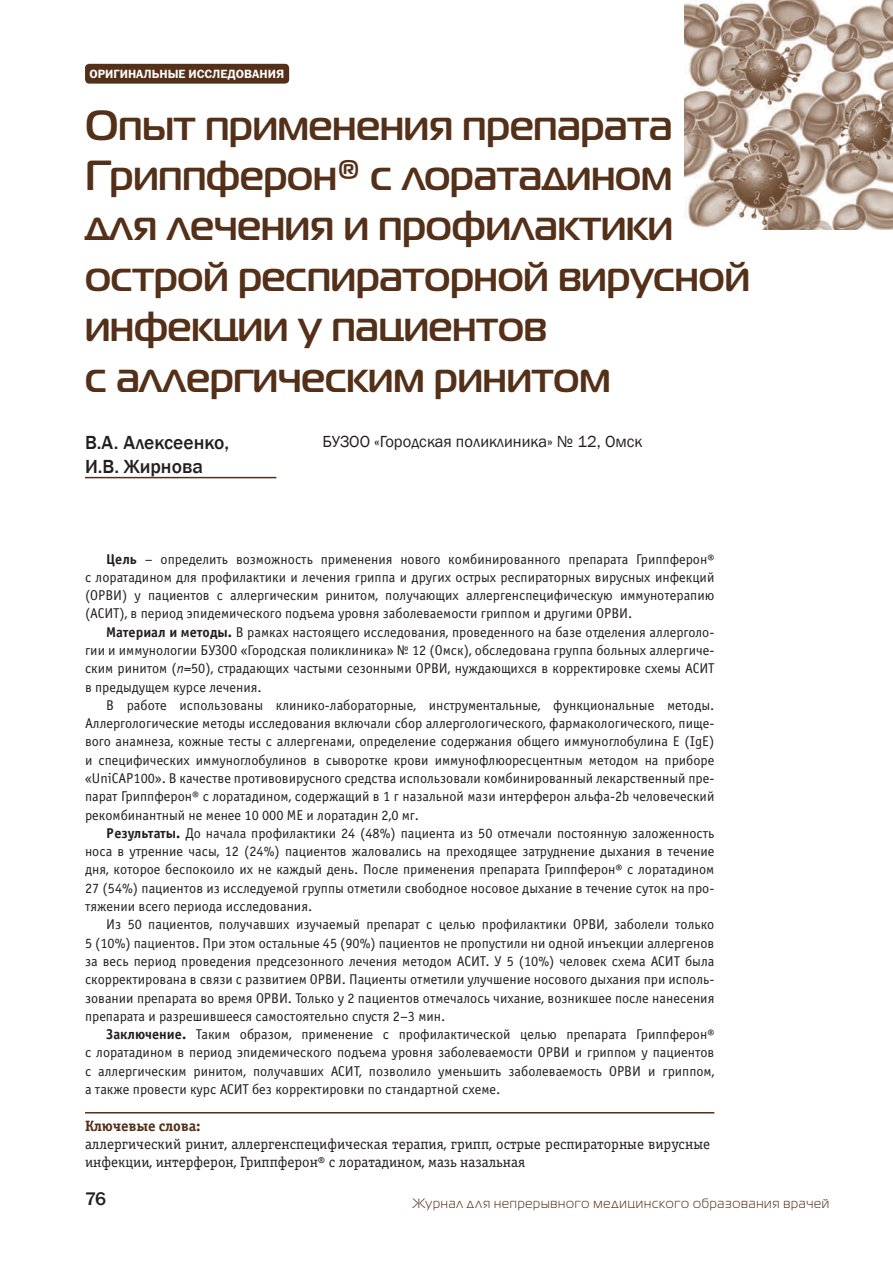
<style>
.page{position:relative;width:893px;height:1276px;background:#fff}
.page>*{position:absolute;margin:0;border:0;box-sizing:border-box;transform-origin:0 0}
.t1{font:700 42px/50.4px "Magistral C";color:#543019}
.t2{font:500 19.5px "Franklin Gothic";color:#231f20}
.t3{font:500 18.75px "Franklin Gothic";color:#231f20}
.t4{font:16.5px "Franklin Gothic";color:#231f20}
.t5{font:15px/18.3px "Officina Serif C";color:#231f20}
.t6{font:15px "Officina Serif Bold C";letter-spacing:-.01em;color:#543019}
.t7{font:14.25px/18.3px "Officina Sans C";color:#231f20;text-align:justify}
.t8{font:13.5px "Magistral C";letter-spacing:.065em;color:#543019}
.t9{font:12px "Franklin Gothic Demi C";color:#fff}
.s1{font-weight:700}
.s2{font-style:italic}
</style>
<div class="page">
<div style="left:85px;top:64px;width:204px;height:20px;background:#543019;border-radius:4px"></div>
<img style="left:685px;top:0;width:208px;height:230px">
<hr style="left:85px;top:477px;width:191px;height:1px;background:#543019">
<hr style="left:85px;top:1112px;width:629px;height:1px;background:#543019">
<p class="t9" style="left:89px;top:69px;width:196px">ОРИГИНАЛЬНЫЕ ИССЛЕДОВАНИЯ</p>
<h1 class="t1" style="left:85px;top:104px;width:666px">Опыт применения препарата<br>Гриппферон® с лоратадином для лечения и профилактики острой респираторной вирусной инфекции у пациентов<br>с аллергическим ринитом</h1>
<h2 class="t2" style="left:85px;top:431px;width:146px">В.А. Алексеенко,</h2>
<p class="t4" style="left:323px;top:432px;width:321px">БУЗОО «Городская поликлиника» № 12, Омск</p>
<h2 class="t2" style="left:85px;top:455px;width:119px">И.В. Жирнова</h2>
<p class="t7" style="left:85px;top:551px;width:631px;text-indent:21px"><span class="s1">Цель</span> – определить возможность применения нового комбинированного препарата Гриппферон® с лоратадином для профилактики и лечения гриппа и других острых респираторных вирусных инфекций (ОРВИ) у пациентов с аллергическим ринитом, получающих аллергенспецифическую иммунотерапию (АСИТ), в период эпидемического подъема уровня заболеваемости гриппом и другими ОРВИ.</p>
<p class="t7" style="left:85px;top:624px;width:631px;text-indent:21px"><span class="s1">Материал и методы.</span> В рамках настоящего исследования, проведенного на базе отделения аллерголо&shy;гии и иммунологии БУЗОО «Городская поликлиника» № 12 (Омск), обследована группа больных аллергиче&shy;ским ринитом (<span class="s2">n</span>=50), страдающих частыми сезонными ОРВИ, нуждающихся в корректировке схемы АСИТ в предыдущем курсе лечения.</p>
<p class="t7" style="left:85px;top:697px;width:631px;text-indent:21px">В работе использованы клинико-лабораторные, инструментальные, функциональные методы.<br>Аллергологические методы исследования включали сбор аллергологического, фармакологического, пище&shy;вого анамнеза, кожные тесты с аллергенами, определение содержания общего иммуноглобулина Е (IgE) и специфических иммуноглобулинов в сыворотке крови иммунофлюоресцентным методом на приборе «UniCAP100». В качестве противовирусного средства использовали комбинированный лекарственный пре&shy;парат Гриппферон® с лоратадином, содержащий в 1 г назальной мази интерферон альфа-2b человеческий рекомбинантный не менее 10 000 МЕ и лоратадин 2,0 мг.</p>
<p class="t7" style="left:85px;top:825px;width:631px;text-indent:21px"><span class="s1">Результаты.</span> До начала профилактики 24 (48%) пациента из 50 отмечали постоянную заложенность носа в утренние часы, 12 (24%) пациентов жаловались на преходящее затруднение дыхания в течение дня, которое беспокоило их не каждый день. После применения препарата Гриппферон® с лоратадином 27 (54%) пациентов из исследуемой группы отметили свободное носовое дыхание в течение суток на про&shy;тяжении всего периода исследования.</p>
<p class="t7" style="left:85px;top:916px;width:631px;text-indent:21px">Из 50 пациентов, получавших изучаемый препарат с целью профилактики ОРВИ, заболели только 5 (10%) пациентов. При этом остальные 45 (90%) пациентов не пропустили ни одной инъекции аллергенов за весь период проведения предсезонного лечения методом АСИТ. У 5 (10%) человек схема АСИТ была скорректирована в связи с развитием ОРВИ. Пациенты отметили улучшение носового дыхания при исполь&shy;зовании препарата во время ОРВИ. Только у 2 пациентов отмечалось чихание, возникшее после нанесения препарата и разрешившееся самостоятельно спустя 2–3 мин.</p>
<p class="t7" style="left:85px;top:1026px;width:631px;text-indent:21px"><span class="s1">Заключение.</span> Таким образом, применение с профилактической целью препарата Гриппферон® с лоратадином в период эпидемического подъема уровня заболеваемости ОРВИ и гриппом у пациентов с аллергическим ринитом, получавших АСИТ, позволило уменьшить заболеваемость ОРВИ и гриппом, а также провести курс АСИТ без корректировки по стандартной схеме.</p>
<p class="t6" style="left:85px;top:1119px;width:117px">Ключевые слова:</p>
<p class="t5" style="left:85px;top:1136px;width:627px">аллергический ринит, аллергенспецифическая терапия, грипп, острые респираторные вирусные инфекции, интерферон, Гриппферон® с лоратадином, мазь назальная</p>
<h3 class="t3" style="left:85px;top:1187px;width:23px">76</h3>
<p class="t8" style="left:412px;top:1198px;width:418px">Журнал для непрерывного медицинского образования врачей</p>
</div>
